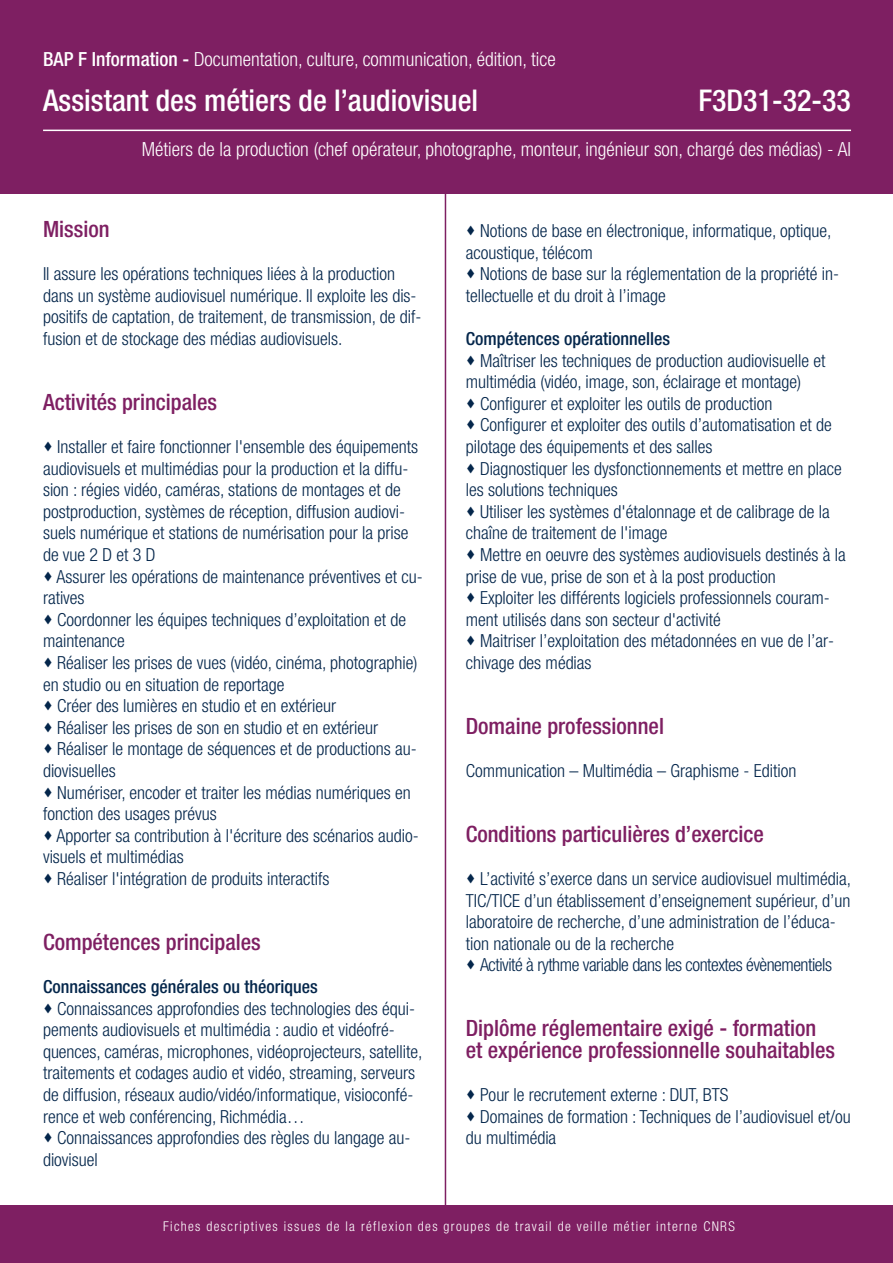
<style>
.page{position:relative;width:893px;height:1263px;background:#fff}
.page>*{position:absolute;margin:0;border:0;box-sizing:border-box;transform-origin:0 0}
.t1{font:500 condensed 30px "Helvetica Neue LT Std";color:#fff}
.t2{font:500 condensed 22.5px/21.6px "Helvetica Neue LT Std";color:#7e1f62}
.t3{font:300 condensed 19.5px "Helvetica Neue LT Std";color:#fff}
.t4{font:300 condensed 18px/21.6px "Helvetica Neue LT Std";color:#04264b}
.t5{font:500 condensed 18px "Helvetica Neue LT Std";color:#04264b}
.t6{font:300 condensed 18px "Helvetica Neue LT Std";letter-spacing:-.025em;color:#04264b}
.t7{font:300 condensed 13.5px "Helvetica Neue LT Std";letter-spacing:.1em;color:#fff}
.s1{font-weight:500}
</style>
<div class="page">
<hr style="left:445px;top:0;width:1px;height:1209px;background:#7e1f62">
<div style="left:0;top:0;width:893px;height:194px;background:#7e1f62"></div>
<hr style="left:43px;top:130px;width:808px;height:1px;background:#fff">
<div style="left:0;top:1205px;width:893px;height:58px;background:#7e1f62"></div>
<p class="t3" style="left:43px;top:52px;width:514px"><span class="s1">BAP F Information -</span> Documentation, culture, communication, édition, tice</p>
<h1 class="t1" style="left:43px;top:89px;width:437px">Assistant des métiers de l’audiovisuel</h1>
<h1 class="t1" style="left:698px;top:89px;width:154px">F3D31-32-33</h1>
<p class="t3" style="left:142px;top:142px;width:711px">Métiers de la production (chef opérateur, photographe, monteur, ingénieur son, chargé des médias) - AI</p>
<p class="t2" style="left:43px;top:220px;width:68px">Mission</p>
<p class="t4" style="left:43px;top:264px;width:380px">Il assure les opérations techniques liées à la production dans un système audiovisuel numérique. Il exploite les dis&shy;positifs de captation, de traitement, de transmission, de dif&shy;fusion et de stockage des médias audiovisuels.</p>
<p class="t2" style="left:43px;top:393px;width:176px">Activités principales</p>
<p class="t4" style="left:43px;top:437px;width:377px">• Installer et faire fonctionner l'ensemble des équipements audiovisuels et multimédias pour la production et la diffu&shy;sion : régies vidéo, caméras, stations de montages et de postproduction, systèmes de réception, diffusion audiovi&shy;suels numérique et stations de numérisation pour la prise de vue 2 D et 3 D</p>
<p class="t4" style="left:43px;top:567px;width:381px">• Assurer les opérations de maintenance préventives et cu&shy;ratives</p>
<p class="t4" style="left:43px;top:610px;width:365px">• Coordonner les équipes techniques d’exploitation et de maintenance</p>
<p class="t4" style="left:43px;top:653px;width:376px">• Réaliser les prises de vues (vidéo, cinéma, photographie) en studio ou en situation de reportage</p>
<p class="t4" style="left:43px;top:696px;width:295px">• Créer des lumières en studio et en extérieur</p>
<p class="t4" style="left:43px;top:718px;width:337px">• Réaliser les prises de son en studio et en extérieur</p>
<p class="t4" style="left:43px;top:740px;width:375px">• Réaliser le montage de séquences et de productions au&shy;diovisuelles</p>
<p class="t4" style="left:43px;top:783px;width:369px">• Numériser, encoder et traiter les médias numériques en fonction des usages prévus</p>
<p class="t4" style="left:43px;top:826px;width:377px">• Apporter sa contribution à l'écriture des scénarios audio&shy;visuels et multimédias</p>
<p class="t4" style="left:43px;top:869px;width:288px">• Réaliser l'intégration de produits interactifs</p>
<p class="t2" style="left:43px;top:933px;width:219px">Compétences principales</p>
<p class="t5" style="left:43px;top:980px;width:276px">Connaissances générales ou théoriques</p>
<p class="t4" style="left:43px;top:999px;width:381px">• Connaissances approfondies des technologies des équi&shy;pements audiovisuels et multimédia : audio et vidéofré&shy;quences, caméras, microphones, vidéoprojecteurs, satellite, traitements et codages audio et vidéo, streaming, serveurs de diffusion, réseaux audio/vidéo/informatique, visioconfé&shy;rence et web conférencing, Richmédia…</p>
<p class="t4" style="left:43px;top:1128px;width:369px">• Connaissances approfondies des règles du langage au&shy;diovisuel</p>
<p class="t4" style="left:466px;top:221px;width:367px">• Notions de base en électronique, informatique, optique, acoustique, télécom</p>
<p class="t4" style="left:466px;top:264px;width:375px">• Notions de base sur la réglementation de la propriété in&shy;tellectuelle et du droit à l’image</p>
<p class="t5" style="left:466px;top:332px;width:206px">Compétences opérationnelles</p>
<p class="t4" style="left:466px;top:351px;width:361px">• Maîtriser les techniques de production audiovisuelle et multimédia (vidéo, image, son, éclairage et montage)</p>
<p class="t4" style="left:466px;top:394px;width:308px">• Configurer et exploiter les outils de production</p>
<p class="t4" style="left:466px;top:416px;width:368px">• Configurer et exploiter des outils d’automatisation et de pilotage des équipements et des salles</p>
<p class="t4" style="left:466px;top:459px;width:378px">• Diagnostiquer les dysfonctionnements et mettre en place les solutions techniques</p>
<p class="t4" style="left:466px;top:502px;width:365px">• Utiliser les systèmes d'étalonnage et de calibrage de la chaîne de traitement de l'image</p>
<p class="t4" style="left:466px;top:545px;width:382px">• Mettre en oeuvre des systèmes audiovisuels destinés à la prise de vue, prise de son et à la post production</p>
<p class="t4" style="left:466px;top:588px;width:365px">• Exploiter les différents logiciels professionnels couram&shy;ment utilisés dans son secteur d'activité</p>
<p class="t4" style="left:466px;top:632px;width:370px">• Maitriser l’exploitation des métadonnées en vue de l’ar&shy;chivage des médias</p>
<p class="t2" style="left:466px;top:717px;width:200px">Domaine professionnel</p>
<p class="t4" style="left:466px;top:761px;width:332px">Communication – Multimédia – Graphisme ‐ Edition</p>
<p class="t2" style="left:466px;top:825px;width:300px">Conditions particulières d’exercice</p>
<p class="t4" style="left:466px;top:869px;width:387px">• L’activité s’exerce dans un service audiovisuel multimédia, TIC/TICE d’un établissement d’enseignement supérieur, d’un laboratoire de recherche, d’une administration de l’éduca&shy;tion nationale ou de la recherche</p>
<p class="t6" style="left:466px;top:958px;width:368px">• Activité à rythme variable dans les contextes évènementiels</p>
<p class="t2" style="left:466px;top:1019px;width:371px">Diplôme réglementaire exigé - formation et expérience professionnelle souhaitables</p>
<p class="t4" style="left:466px;top:1085px;width:264px">• Pour le recrutement externe : DUT, BTS</p>
<p class="t4" style="left:466px;top:1107px;width:386px">• Domaines de formation : Techniques de l’audiovisuel et/ou du multimédia</p>
<p class="t7" style="left:163px;top:1221px;width:573px">Fiches descriptives issues de la réflexion des groupes de travail de veille métier interne CNRS</p>
</div>
